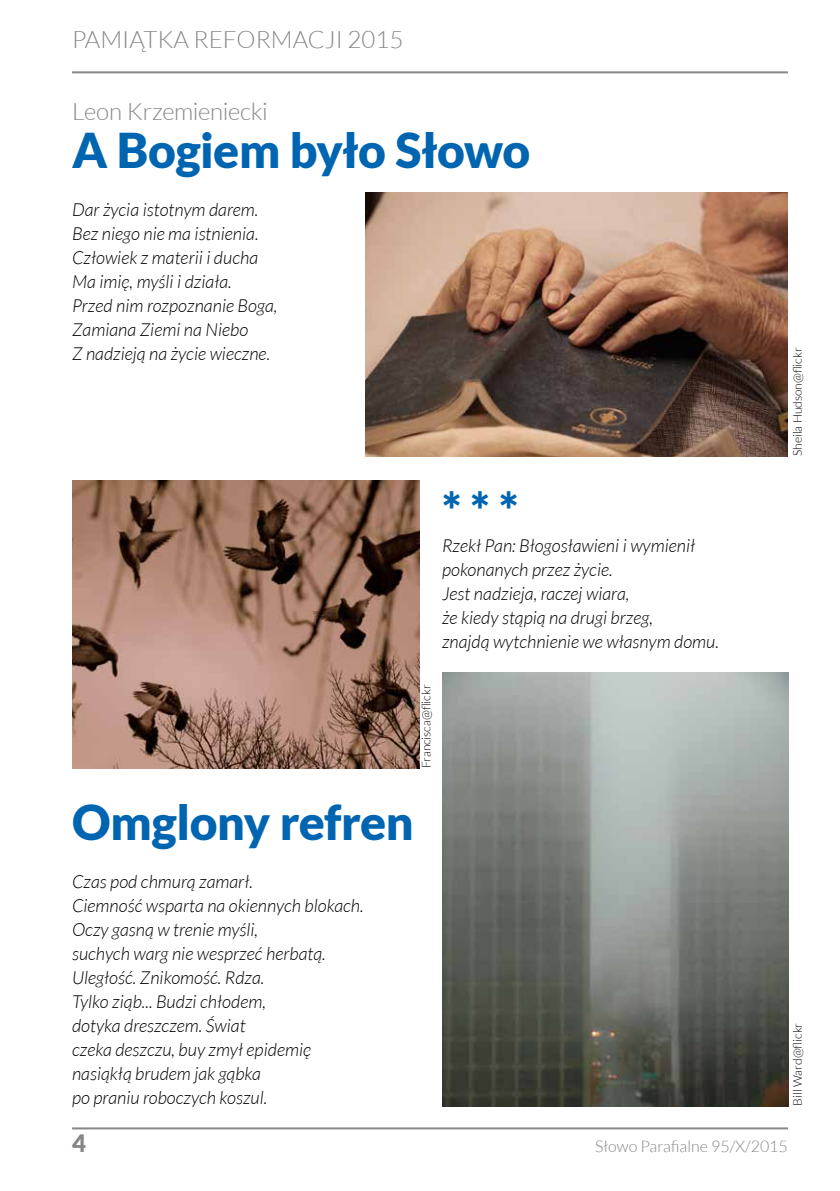
<style>
.page{position:relative;width:840px;height:1191px;background:#fff}
.page>*{position:absolute;margin:0;border:0;box-sizing:border-box;transform-origin:0 0}
.t1{font:900 48px "Lato";letter-spacing:-.01em;color:#0065b1}
.t2{font:300 24px "Lato";color:#868786}
.t3{font:900 24px "Lato";color:#868786}
.t4{font:italic 300 18px/24px "Lato";color:#000}
.t5{font:300 16px "Lato";color:#868786}
.t6{font:300 12px "Lato";color:#000}
</style>
<div class="page">
<hr style="left:72px;top:1127px;width:715px;height:2px;background:#868786">
<hr style="left:72px;top:71px;width:715px;height:2px;background:#868786">
<img style="left:365px;top:192px;width:422px;height:264px">
<img style="left:72px;top:480px;width:347px;height:288px">
<img style="left:442px;top:672px;width:346px;height:435px">
<h2 class="t2" style="left:72px;top:27px;width:332px">PAMIĄTKA REFORMACJI 2015</h2>
<p class="t2" style="left:72px;top:99px;width:197px">Leon Krzemieniecki</p>
<p class="t1" style="left:72px;top:122px;width:459px">A Bogiem było Słowo</p>
<p class="t4" style="left:72px;top:198px;width:207px">Dar życia istotnym darem.<br>Bez niego nie ma istnienia.<br>Człowiek z materii i ducha<br>Ma imię, myśli i działa.<br>Przed nim rozpoznanie Boga,<br>Zamiana Ziemi na Niebo<br>Z nadzieją na życie wieczne.</p>
<p class="t1" style="left:442px;top:482px;width:78px">* * *</p>
<p class="t4" style="left:442px;top:534px;width:278px">Rzekł Pan: Błogosławieni i wymienił pokonanych przez życie.<br>Jest nadzieja, raczej wiara,<br>że kiedy stąpią na drugi brzeg,<br>znajdą wytchnienie we własnym domu.</p>
<p class="t6" style="left:419px;top:768px;width:85px;rotate:-90deg">Francisca@flickr</p>
<p class="t1" style="left:72px;top:794px;width:343px">Omglony refren</p>
<p class="t4" style="left:72px;top:870px;width:293px">Czas pod chmurą zamarł.<br>Ciemność wsparta na okiennych blokach.<br>Oczy gasną w trenie myśli,<br>suchych warg nie wesprzeć herbatą.<br>Uległość. Znikomość. Rdza.<br>Tylko ziąb... Budzi chłodem,<br>dotyka dreszczem. Świat<br>czeka deszczu, buy zmył epidemię nasiąkłą brudem jak gąbka<br>po praniu roboczych koszul.</p>
<p class="t6" style="left:790px;top:456px;width:110px;rotate:-90deg">Sheila Hudson@flickr</p>
<p class="t6" style="left:790px;top:1105px;width:84px;rotate:-90deg">Bill Ward@flickr</p>
<p class="t3" style="left:72px;top:1129px;width:15px">4</p>
<p class="t5" style="left:594px;top:1138px;width:194px">Słowo Parafialne 95/X/2015</p>
</div>
